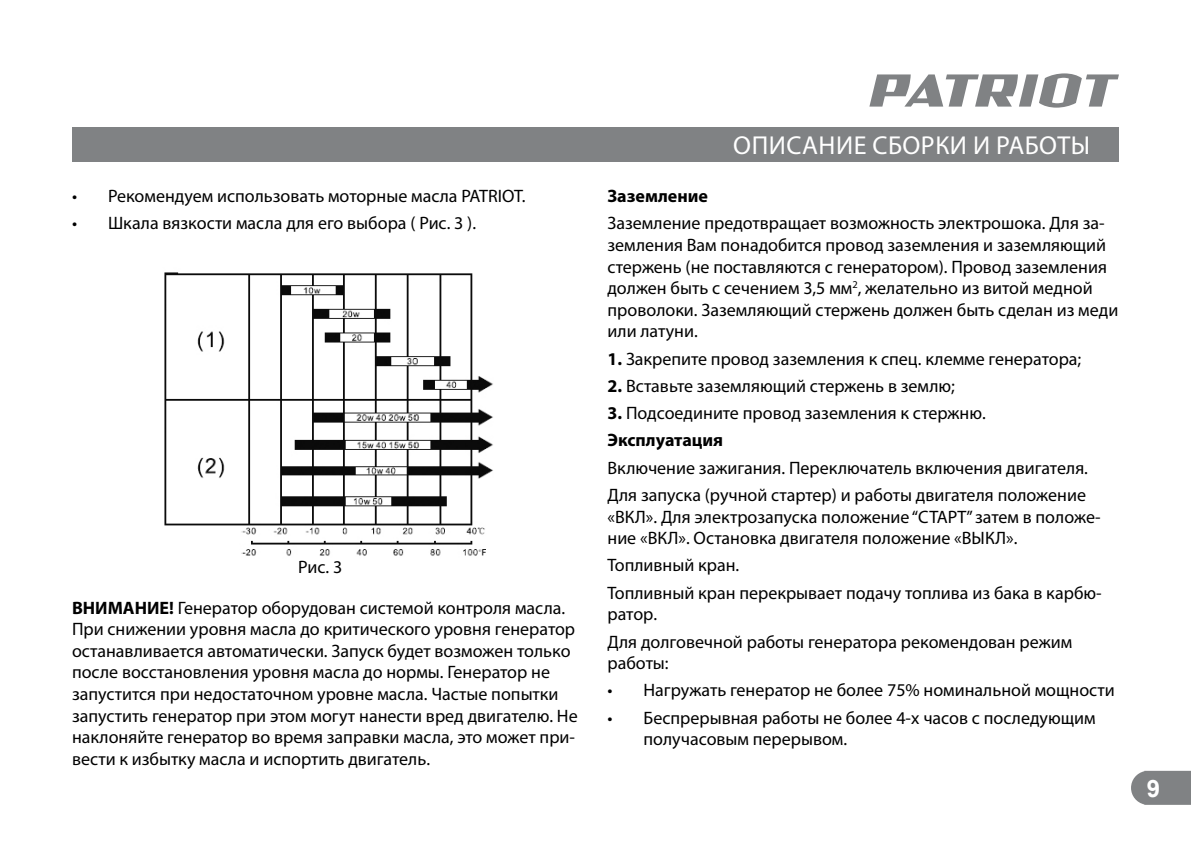
<style>
.page{position:relative;width:1191px;height:842px;background:#fff}
.page>*{position:absolute;margin:0;border:0;box-sizing:border-box;transform-origin:0 0}
.t1{font:26px "Myriad Pro";letter-spacing:.02em;color:#fff}
.t2{font:700 24px "Arial";color:#fff}
.t3{font:18px/21.6px "Myriad Pro";color:#000}
.t4{font:700 18px "Myriad Pro";color:#000}
.s1{font-weight:700}
</style>
<div class="page">
<svg style="left:1131px;top:771px;width:60px;height:34px;background:#888a8b"></svg>
<svg style="left:869px;top:73px;width:250px;height:35px"></svg>
<div style="left:72px;top:127px;width:1047px;height:34px;background:#808284"></div>
<img style="left:164px;top:272px;width:329px;height:284px">
<p class="t3" style="left:72px;top:186px;width:455px">• Рекомендуем использовать моторные масла PATRIOT.</p>
<p class="t3" style="left:72px;top:213px;width:405px">• Шкала вязкости масла для его выбора ( Рис. 3 ).</p>
<p class="t3" style="left:298px;top:557px;width:46px">Рис. 3</p>
<p class="t3" style="left:72px;top:597px;width:507px"><span class="s1">ВНИМАНИЕ!</span> Генератор оборудован системой контроля масла.<br>При снижении уровня масла до критического уровня генератор останавливается автоматически. Запуск будет возможен только после восстановления уровня масла до нормы. Генератор не запустится при недостаточном уровне масла. Частые попытки запустить генератор при этом могут нанести вред двигателю. Не наклоняйте генератор во время заправки масла, это может при&shy;вести к избытку масла и испортить двигатель.</p>
<h1 class="t1" style="left:733px;top:133px;width:359px">ОПИСАНИЕ СБОРКИ И РАБОТЫ</h1>
<p class="t4" style="left:607px;top:187px;width:102px">Заземление</p>
<p class="t3" style="left:607px;top:213px;width:512px">Заземление предотвращает возможность электрошока. Для за&shy;земления Вам понадобится провод заземления и заземляющий стержень (не поставляются с генератором). Провод заземления должен быть с сечением 3,5 мм<sup>2</sup>, желательно из витой медной проволоки. Заземляющий стержень должен быть сделан из меди или латуни.</p>
<p class="t3" style="left:607px;top:348px;width:475px"><span class="s1">1.</span> Закрепите провод заземления к спец. клемме генератора;</p>
<p class="t3" style="left:607px;top:376px;width:349px"><span class="s1">2.</span> Вставьте заземляющий стержень в землю;</p>
<p class="t3" style="left:607px;top:400px;width:380px;line-height:27.2px"><span class="s1">3.</span> Подсоедините провод заземления к стержню.<br><span class="s1">Эксплуатация</span></p>
<p class="t3" style="left:607px;top:455px;width:482px;line-height:27.2px">Включение зажигания. Переключатель включения двигателя.<br>Для запуска (ручной стартер) и работы двигателя положение</p>
<p class="t3" style="left:607px;top:506px;width:494px">«ВКЛ». Для электрозапуска положение “СТАРТ” затем в положе&shy;ние «ВКЛ». Остановка двигателя положение «ВЫКЛ».</p>
<p class="t3" style="left:607px;top:552px;width:496px;line-height:27.2px">Топливный кран.<br>Топливный кран перекрывает подачу топлива из бака в карбю-</p>
<p class="t3" style="left:607px;top:601px;width:466px;line-height:27.2px">ратор.<br>Для долговечной работы генератора рекомендован режим</p>
<p class="t3" style="left:607px;top:653px;width:63px">работы:</p>
<p class="t3" style="left:607px;top:680px;width:509px">• Нагружать генератор не более 75% номинальной мощности</p>
<p class="t3" style="left:643px;top:707px;width:454px;text-indent:-36px">• Беспрерывная работы не более 4-х часов с последующим получасовым перерывом.</p>
<h2 class="t2" style="left:1146px;top:774px;width:15px">9</h2>
</div>
